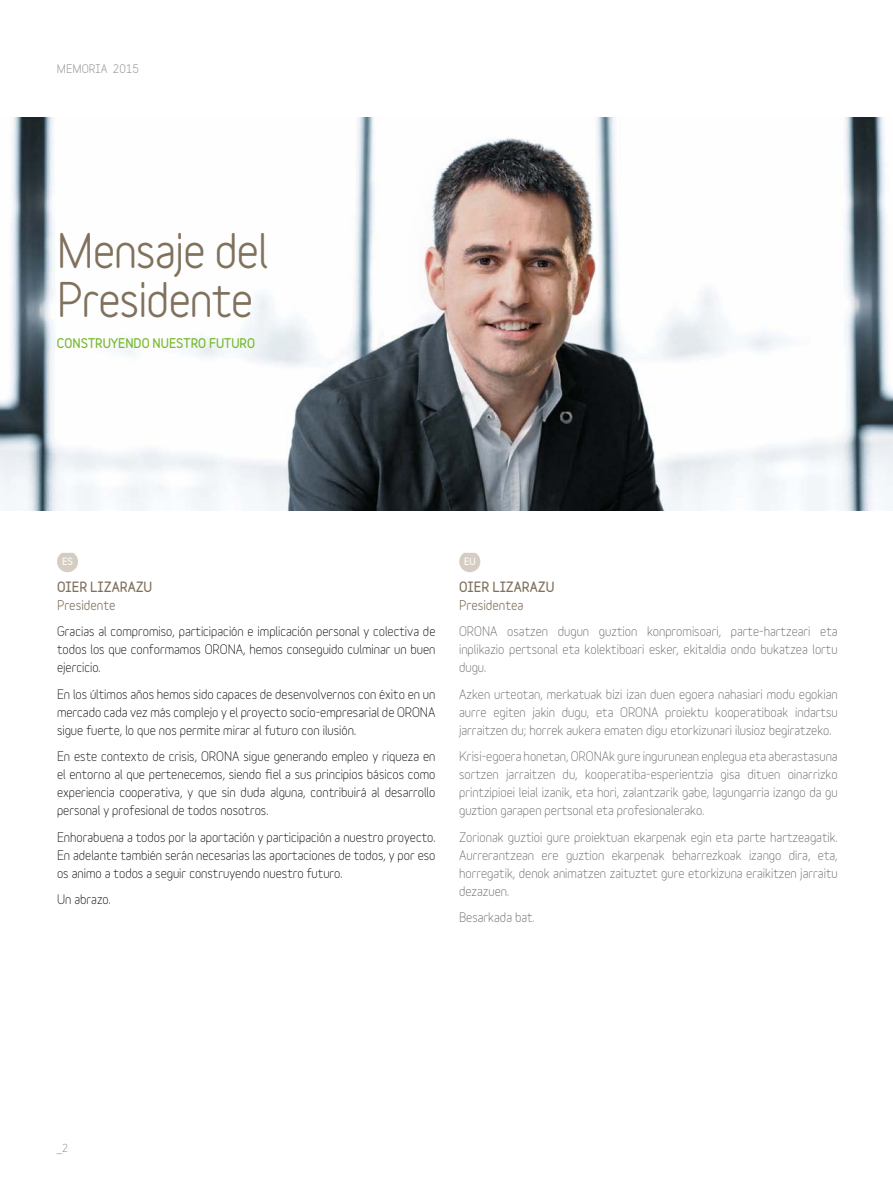
<style>
.page{position:relative;width:893px;height:1178px;background:#fff}
.page>*{position:absolute;margin:0;border:0;box-sizing:border-box;transform-origin:0 0}
.t1{font:700 45px/49.5px "Variable";letter-spacing:-.025em;color:#80715d}
.t2{font:12.75px/18px "Variable";color:#646363;text-align:justify}
.t3{font:12.75px/18px "Variable";color:#000;text-align:justify}
.t4{font:900 12.75px "Variable";color:#80715d}
.t5{font:700 12.75px "Variable";color:#80715d}
.t6{font:900 12px "Variable";color:#76b82a}
.t7{font:700 11.25px "Variable";color:#9d9d9c}
.t8{font:700 10.5px "Variable";color:#9d9d9c}
.t9{font:900 9px "Variable";color:#fff}
</style>
<div class="page">
<img style="left:0;top:118px;width:893px;height:392px">
<svg style="left:57px;top:553px;width:21px;height:19px"></svg>
<svg style="left:459px;top:553px;width:21px;height:19px"></svg>
<p class="t7" style="left:57px;top:62px;width:83px">m emoria 2015</p>
<h1 class="t1" style="left:57px;top:225px;width:212px">Mensaje del<br>Presidente</h1>
<p class="t6" style="left:57px;top:336px;width:191px">CONSTRUYENDO NUESTRO FUTURO</p>
<p class="t9" style="left:62px;top:556px;width:11px">ES</p>
<p class="t9" style="left:464px;top:556px;width:12px">EU</p>
<p class="t4" style="left:57px;top:578px;width:17px">OIER</p>
<p class="t4" style="left:90px;top:578px;width:31px">LIZARA</p>
<p class="t4" style="left:136px;top:578px;width:18px">ZU</p>
<p class="t5" style="left:57px;top:597px;width:60px">Presidente</p>
<p class="t3" style="left:57px;top:622px;width:380px">Gracias al compromiso, participación e implicación personal y colectiva de todos los que conformamos ORONA, hemos conseguido culminar un buen ejercicio.</p>
<p class="t3" style="left:57px;top:685px;width:380px">En los últimos años hemos sido capaces de desenvolvernos con éxito en un mercado cada vez más complejo y el proyecto socio-empresarial de ORONA sigue fuerte, lo que nos permite mirar al futuro con ilusión.</p>
<p class="t3" style="left:57px;top:747px;width:380px">En este contexto de crisis, ORONA sigue generando empleo y riqueza en el entorno al que pertenecemos, siendo fiel a sus principios básicos como experiencia cooperativa, y que sin duda alguna, contribuirá al desarrollo personal y profesional de todos nosotros.</p>
<p class="t3" style="left:57px;top:828px;width:380px">Enhorabuena a todos por la aportación y participación a nuestro proyecto.<br>En adelante también serán necesarias las aportaciones de todos, y por eso os animo a todos a seguir construyendo nuestro futuro.</p>
<p class="t3" style="left:57px;top:890px;width:55px">Un abrazo.</p>
<p class="t4" style="left:459px;top:578px;width:17px">OIER</p>
<p class="t4" style="left:492px;top:578px;width:31px">LIZARA</p>
<p class="t4" style="left:538px;top:578px;width:18px">ZU</p>
<p class="t5" style="left:459px;top:597px;width:66px">Presidentea</p>
<p class="t2" style="left:459px;top:622px;width:380px">ORONA osatzen dugun guztion konpromisoari, parte-hartzeari eta inplikazio pertsonal eta kolektiboari esker, ekitaldia ondo bukatzea lortu dugu.</p>
<p class="t2" style="left:459px;top:685px;width:380px">Azken urteotan, merkatuak bizi izan duen egoera nahasiari modu egokian aurre egiten jakin dugu, eta ORONA proiektu kooperatiboak indartsu jarraitzen du; horrek aukera ematen digu etorkizunari ilusioz begiratzeko.</p>
<p class="t2" style="left:459px;top:747px;width:380px">Krisi-egoera honetan, ORONAk gure ingurunean enplegua eta aberastasuna sortzen jarraitzen du, kooperatiba-esperientzia gisa dituen oinarrizko printzipioei leial izanik, eta hori, zalantzarik gabe, lagungarria izango da gu guztion garapen pertsonal eta profesionalerako.</p>
<p class="t2" style="left:459px;top:828px;width:380px">Zorionak guztioi gure proiektuan ekarpenak egin eta parte hartzeagatik.<br>Aurrerantzean ere guztion ekarpenak beharrezkoak izango dira, eta, horregatik, denok animatzen zaituztet gure etorkizuna eraikitzen jarraitu dezazuen.</p>
<p class="t2" style="left:459px;top:908px;width:77px">Besarkada bat.</p>
<p class="t8" style="left:57px;top:1142px;width:13px">_2</p>
</div>
